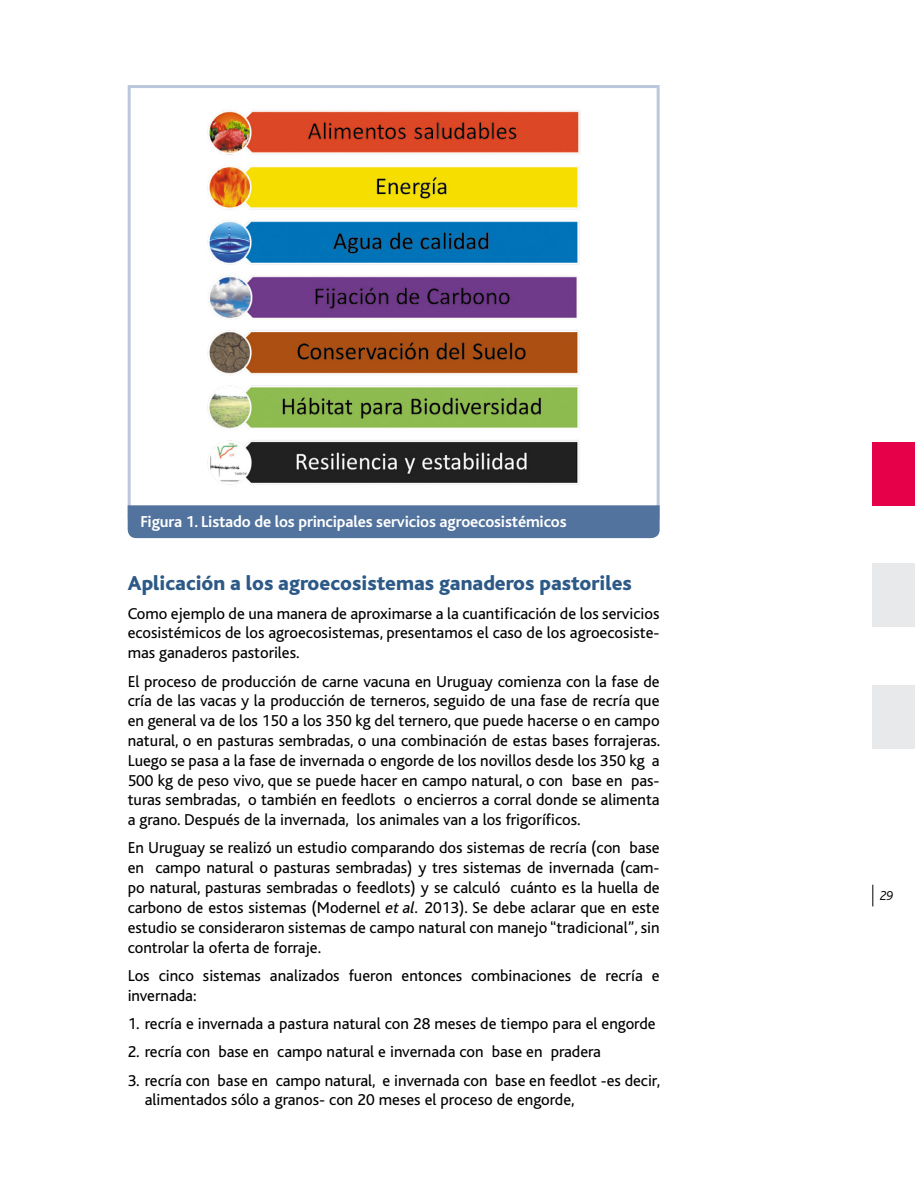
<style>
.page{position:relative;width:915px;height:1191px;background:#fff}
.page>*{position:absolute;margin:0;border:0;box-sizing:border-box;transform-origin:0 0}
.subs_01{font:800 21px "Bliss";color:#2c5986}
.tx01{font:16.5px/19.8px "Bliss";color:#000;text-align:justify}
.CUADROS_01{font:700 16.5px "Bliss";letter-spacing:-.01em;color:#fff}
.t1{font:italic 300 13.5px "Bliss";color:#000}
.s1{font-style:italic}
</style>
<div class="page">
<div style="left:872px;top:442px;width:42px;height:64px;background:#e60049"></div>
<div style="left:872px;top:563px;width:42px;height:64px;background:#e7e9ea"></div>
<div style="left:872px;top:685px;width:42px;height:63px;background:#e7e9ea"></div>
<svg style="left:872px;top:884px;width:1px;height:22px"></svg>
<div style="left:128px;top:85px;width:531px;height:434px;background:#fff;border:3px solid #bbc7db"></div>
<div style="left:128px;top:505px;width:531px;height:33px;background:#52739d"></div>
<img style="left:207px;top:110px;width:374px;height:375px">
<p class="CUADROS_01" style="left:140px;top:512px;width:427px">Figura 1. Listado de los principales servicios agroecosistémicos</p>
<p class="subs_01" style="left:128px;top:572px;width:505px">Aplicación a los agroecosistemas ganaderos pastoriles</p>
<p class="tx01" style="left:128px;top:603px;width:533px">Como ejemplo de una manera de aproximarse a la cuantificación de los servicios ecosistémicos de los agroecosistemas, presentamos el caso de los agroecosiste&shy;mas ganaderos pastoriles.</p>
<p class="tx01" style="left:128px;top:671px;width:534px">El proceso de producción de carne vacuna en Uruguay comienza con la fase de cría de las vacas y la producción de terneros, seguido de una fase de recría que en general va de los 150 a los 350 kg del ternero, que puede hacerse o en campo natural, o en pasturas sembradas, o una combinación de estas bases forrajeras.<br>Luego se pasa a la fase de invernada o engorde de los novillos desde los 350 kg a 500 kg de peso vivo, que se puede hacer en campo natural, o con base en pas&shy;turas sembradas, o también en feedlots o encierros a corral donde se alimenta a grano. Después de la invernada, los animales van a los frigoríficos.</p>
<p class="tx01" style="left:128px;top:838px;width:533px">En Uruguay se realizó un estudio comparando dos sistemas de recría (con base en campo natural o pasturas sembradas) y tres sistemas de invernada (cam&shy;po natural, pasturas sembradas o feedlots) y se calculó cuánto es la huella de carbono de estos sistemas (Modernel <span class="s1">et al.</span> 2013). Se debe aclarar que en este estudio se consideraron sistemas de campo natural con manejo “tradicional”, sin controlar la oferta de forraje.</p>
<p class="tx01" style="left:128px;top:965px;width:533px">Los cinco sistemas analizados fueron entonces combinaciones de recría e invernada:</p>
<p class="tx01" style="left:128px;top:1014px;width:529px">1. recría e invernada a pastura natural con 28 meses de tiempo para el engorde</p>
<p class="tx01" style="left:128px;top:1042px;width:474px">2. recría con base en campo natural e invernada con base en pradera</p>
<p class="tx01" style="left:145px;top:1070px;width:517px;text-indent:-17px">3. recría con base en campo natural, e invernada con base en feedlot -es decir, alimentados sólo a granos- con 20 meses el proceso de engorde,</p>
<p class="t1" style="left:879px;top:889px;width:15px">29</p>
</div>
